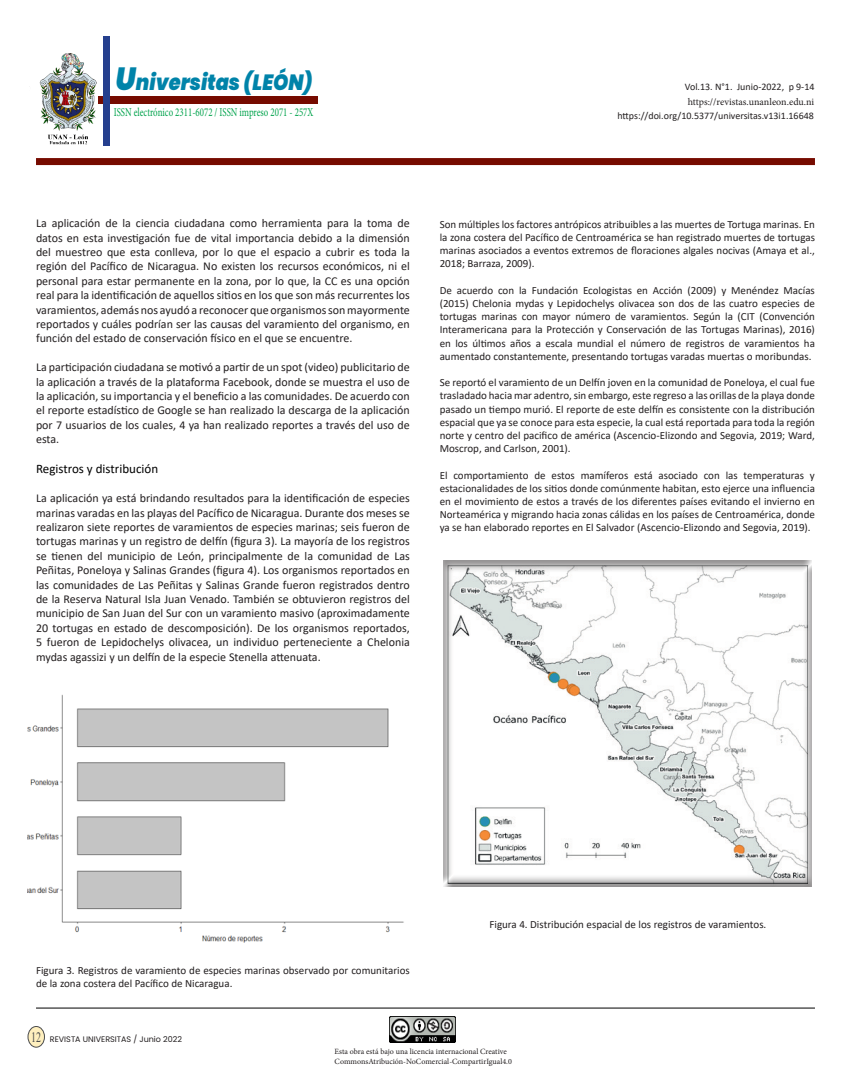
<style>
.page{position:relative;width:851px;height:1078px;background:#fff}
.page>*{position:absolute;margin:0;border:0;box-sizing:border-box;transform-origin:0 0}
.t1{font:italic 900 22px "Poppins";color:#0083a9;scale:.88 1}
.t2{font:13px "Calibri";color:#000}
.t3{font:12px/14.4px "Calibri";color:#231f20;text-align:justify}
.t4{font:12px "Minion Pro";color:#00a34c;scale:.74 1}
.t5{font:11px/13.2px "Calibri";color:#231f20;text-align:justify}
.t6{font:10px "Calibri";color:#231f20}
.t7{font:10px "Minion Pro";letter-spacing:-.005em;color:#231f20}
.t8{font:8px/9.6px "Minion Pro";color:#231f20}
.t9{font:8px "Poppins";color:#231f20}
.s1{font-size:32px}
.s2{font-family:"Times New Roman";font-size:14.3px;color:#4b4c4d}
</style>
<div class="page">
<img style="left:39px;top:54px;width:58px;height:90px">
<svg style="left:115px;top:103px;width:198px;height:1px"></svg>
<div style="left:98px;top:96px;width:220px;height:7px;background:#760b00"></div>
<div style="left:104px;top:37px;width:6px;height:109px;background:#253f8e"></div>
<div style="left:28px;top:1026px;width:16px;height:20px;background:#feefbe;border-radius:50%"></div>
<div style="left:28px;top:1025px;width:17px;height:22px;border:1px solid #4b4c4d;border-radius:50%"></div>
<hr style="left:36px;top:1007px;width:778px;height:1px;background:#000">
<img style="left:389px;top:1016px;width:66px;height:25px">
<div style="left:36px;top:158px;width:778px;height:7px;background:#760b00"></div>
<img style="left:27px;top:694px;width:377px;height:249px">
<div style="left:433px;top:552px;width:389px;height:344px;background:#231f20;opacity:.5"></div>
<h1 class="t1" style="left:116px;top:70px;width:225px"><span class="s1">U</span>niversitas (LEÓN)</h1>
<p class="t4" style="left:114px;top:104px;width:271px">ISSN electrónico 2311-6072 / ISSN impreso 2071 - 257X</p>
<p class="t6" style="left:684px;top:80px;width:131px">Vol.13. N°1. Junio-2022, p 9-14</p>
<p class="t7" style="left:687px;top:95px;width:128px">https://revistas.unanleon.edu.ni</p>
<p class="t6" style="left:617px;top:109px;width:198px">https://doi.org/10.5377/universitas.v13i1.16648</p>
<p class="t3" style="left:36px;top:215px;width:375px">La aplicación de la ciencia ciudadana como herramienta para la toma de datos en esta investigación fue de vital importancia debido a la dimensión del muestreo que esta conlleva, por lo que el espacio a cubrir es toda la región del Pacífico de Nicaragua. No existen los recursos económicos, ni el personal para estar permanente en la zona, por lo que, la CC es una opción real para la identificación de aquellos sitios en los que son más recurrentes los varamientos, además nos ayudó a reconocer que organismos son mayormente reportados y cuáles podrían ser las causas del varamiento del organismo, en función del estado de conservación físico en el que se encuentre.</p>
<p class="t3" style="left:36px;top:359px;width:375px">La participación ciudadana se motivó a partir de un spot (video) publicitario de la aplicación a través de la plataforma Facebook, donde se muestra el uso de la aplicación, su importancia y el beneficio a las comunidades. De acuerdo con el reporte estadístico de Google se han realizado la descarga de la aplicación por 7 usuarios de los cuales, 4 ya han realizado reportes a través del uso de esta.</p>
<p class="t2" style="left:36px;top:460px;width:124px">Registros y distribución</p>
<p class="t3" style="left:36px;top:490px;width:375px">La aplicación ya está brindando resultados para la identificación de especies marinas varadas en las playas del Pacífico de Nicaragua. Durante dos meses se realizaron siete reportes de varamientos de especies marinas; seis fueron de tortugas marinas y un registro de delfín (figura 3). La mayoría de los registros se tienen del municipio de León, principalmente de la comunidad de Las Peñitas, Poneloya y Salinas Grandes (figura 4). Los organismos reportados en las comunidades de Las Peñitas y Salinas Grande fueron registrados dentro de la Reserva Natural Isla Juan Venado. También se obtuvieron registros del municipio de San Juan del Sur con un varamiento masivo (aproximadamente 20 tortugas en estado de descomposición). De los organismos reportados, 5 fueron de Lepidochelys olivacea, un individuo perteneciente a Chelonia mydas agassizi y un delfín de la especie Stenella attenuata.</p>
<p class="t5" style="left:439px;top:217px;width:377px">Son múltiples los factores antrópicos atribuibles a las muertes de Tortuga marinas. En la zona costera del Pacífico de Centroamérica se han registrado muertes de tortugas marinas asociados a eventos extremos de floraciones algales nocivas (Amaya et al., 2018; Barraza, 2009).</p>
<p class="t5" style="left:439px;top:283px;width:377px">De acuerdo con la Fundación Ecologistas en Acción (2009) y Menéndez Macías (2015) Chelonia mydas y Lepidochelys olivacea son dos de las cuatro especies de tortugas marinas con mayor número de varamientos. Según la (CIT (Convención Interamericana para la Protección y Conservación de las Tortugas Marinas), 2016) en los últimos años a escala mundial el número de registros de varamientos ha aumentado constantemente, presentando tortugas varadas muertas o moribundas.</p>
<p class="t5" style="left:439px;top:375px;width:377px">Se reportó el varamiento de un Delfín joven en la comunidad de Poneloya, el cual fue trasladado hacia mar adentro, sin embargo, este regreso a las orillas de la playa donde pasado un tiempo murió. El reporte de este delfín es consistente con la distribución espacial que ya se conoce para esta especie, la cual está reportada para toda la región norte y centro del pacifico de américa (Ascencio-Elizondo and Segovia, 2019; Ward, Moscrop, and Carlson, 2001).</p>
<p class="t5" style="left:439px;top:468px;width:377px">El comportamiento de estos mamíferos está asociado con las temperaturas y estacionalidades de los sitios donde comúnmente habitan, esto ejerce una influencia en el movimiento de estos a través de los diferentes países evitando el invierno en Norteamérica y migrando hacia zonas cálidas en los países de Centroamérica, donde ya se han elaborado reportes en El Salvador (Ascencio-Elizondo and Segovia, 2019).</p>
<p class="t5" style="left:36px;top:963px;width:375px">Figura 3. Registros de varamiento de especies marinas observado por comunitarios de la zona costera del Pacífico de Nicaragua.</p>
<p class="t9" style="left:31px;top:1033px;width:152px"><span class="s2">12</span> REVISTA UNIVERSITAS / Junio 2022</p>
<p class="t5" style="left:489px;top:917px;width:278px">Figura 4. Distribución espacial de los registros de varamientos.</p>
<p class="t8" style="left:334px;top:1046px;width:179px">Esta obra está bajo una licencia internacional Creative<br>CommonsAtribución-NoComercial-CompartirIgual4.0</p>
</div>
